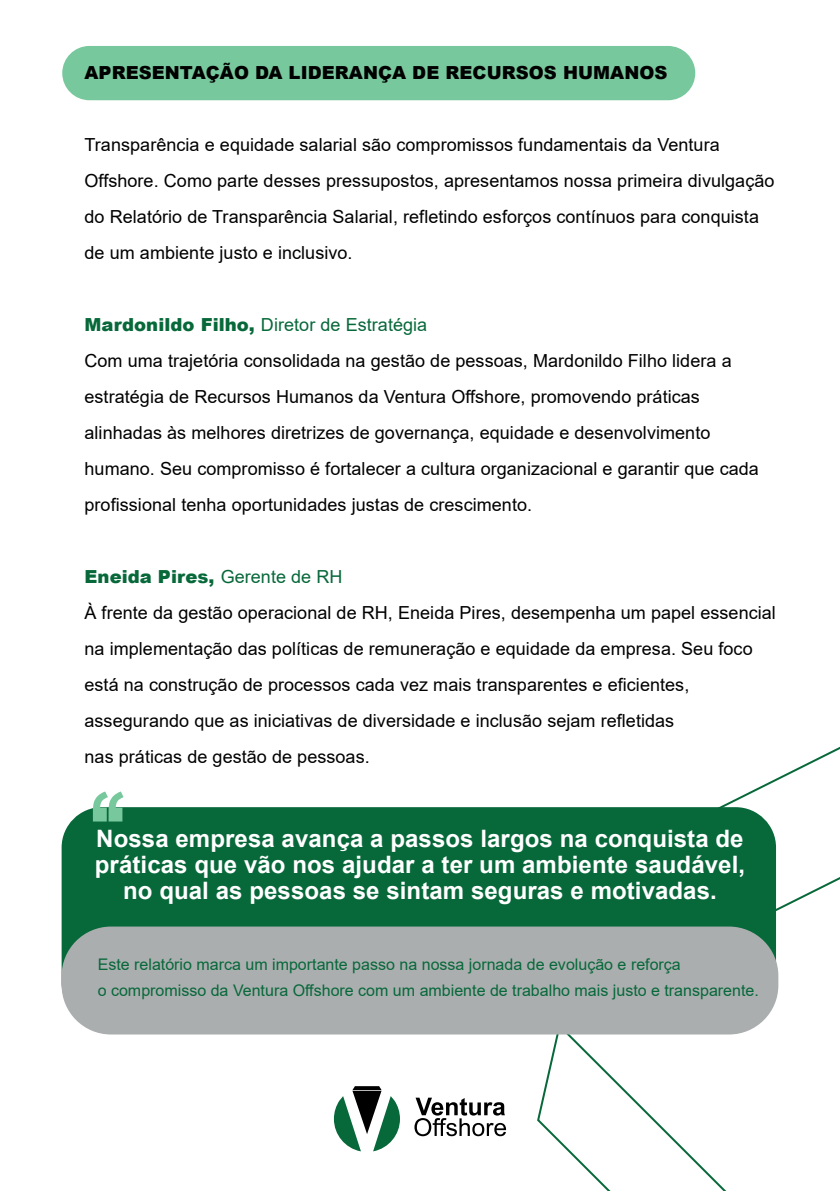
<style>
.page{position:relative;width:840px;height:1191px;background:#fff}
.page>*{position:absolute;margin:0;border:0;box-sizing:border-box;transform-origin:0 0}
.t1{font:700 24px/26px "Arial";letter-spacing:.005em;color:#fff;text-align:center}
.t2{font:18px/36px "Arial";letter-spacing:.005em;color:#000001}
.t3{font:900 18px "Arial";letter-spacing:.005em;color:#000001}
.t4{font:16px/26px "Arial";color:#07683a}
.s1{font-weight:900;color:#07683a}
.s2{color:#07683a}
</style>
<div class="page">
<svg style="left:526px;top:747px;width:313px;height:444px"></svg>
<div style="left:62px;top:46px;width:632px;height:54px;background:#77c89c;border-radius:27px"></div>
<svg style="left:334px;top:1086px;width:66px;height:65px"></svg>
<svg style="left:414px;top:1097px;width:92px;height:39px"></svg>
<div style="left:62px;top:807px;width:713px;height:216px;background:#07683a;border-radius:40px"></div>
<div style="left:62px;top:926px;width:716px;height:108px;background:#abaeaf;border-radius:49px"></div>
<svg style="left:93px;top:791px;width:30px;height:30px"></svg>
<p class="t3" style="left:84px;top:59px;width:584px">APRESENTAÇÃO DA LIDERANÇA DE RECURSOS HUMANOS</p>
<p class="t2" style="left:84px;top:126px;width:691px">Transparência e equidade salarial são compromissos fundamentais da Ventura Offshore. Como parte desses pressupostos, apresentamos nossa primeira divulgação do Relatório de Transparência Salarial, refletindo esforços contínuos para conquista de um ambiente justo e inclusivo.</p>
<p class="t2" style="left:84px;top:306px;width:675px"><span class="s1">Mardonildo Filho,</span> <span class="s2">Diretor de Estratégia<br></span>Com uma trajetória consolidada na gestão de pessoas, Mardonildo Filho lidera a estratégia de Recursos Humanos da Ventura Offshore, promovendo práticas alinhadas às melhores diretrizes de governança, equidade e desenvolvimento humano. Seu compromisso é fortalecer a cultura organizacional e garantir que cada profissional tenha oportunidades justas de crescimento.</p>
<p class="t2" style="left:84px;top:558px;width:692px"><span class="s1">Eneida Pires,</span> <span class="s2">Gerente de RH<br></span>À frente da gestão operacional de RH, Eneida Pires, desempenha um papel essencial na implementação das políticas de remuneração e equidade da empresa. Seu foco está na construção de processos cada vez mais transparentes e eficientes, assegurando que as iniciativas de diversidade e inclusão sejam refletidas<br>nas práticas de gestão de pessoas.</p>
<h1 class="t1" style="left:95px;top:825px;width:651px">Nossa empresa avança a passos largos na conquista de práticas que vão nos ajudar a ter um ambiente saudável, no qual as pessoas se sintam seguras e motivadas.</h1>
<p class="t4" style="left:98px;top:951px;width:662px">Este relatório marca um importante passo na nossa jornada de evolução e reforça<br>o compromisso da Ventura Offshore com um ambiente de trabalho mais justo e transparente.</p>
</div>
